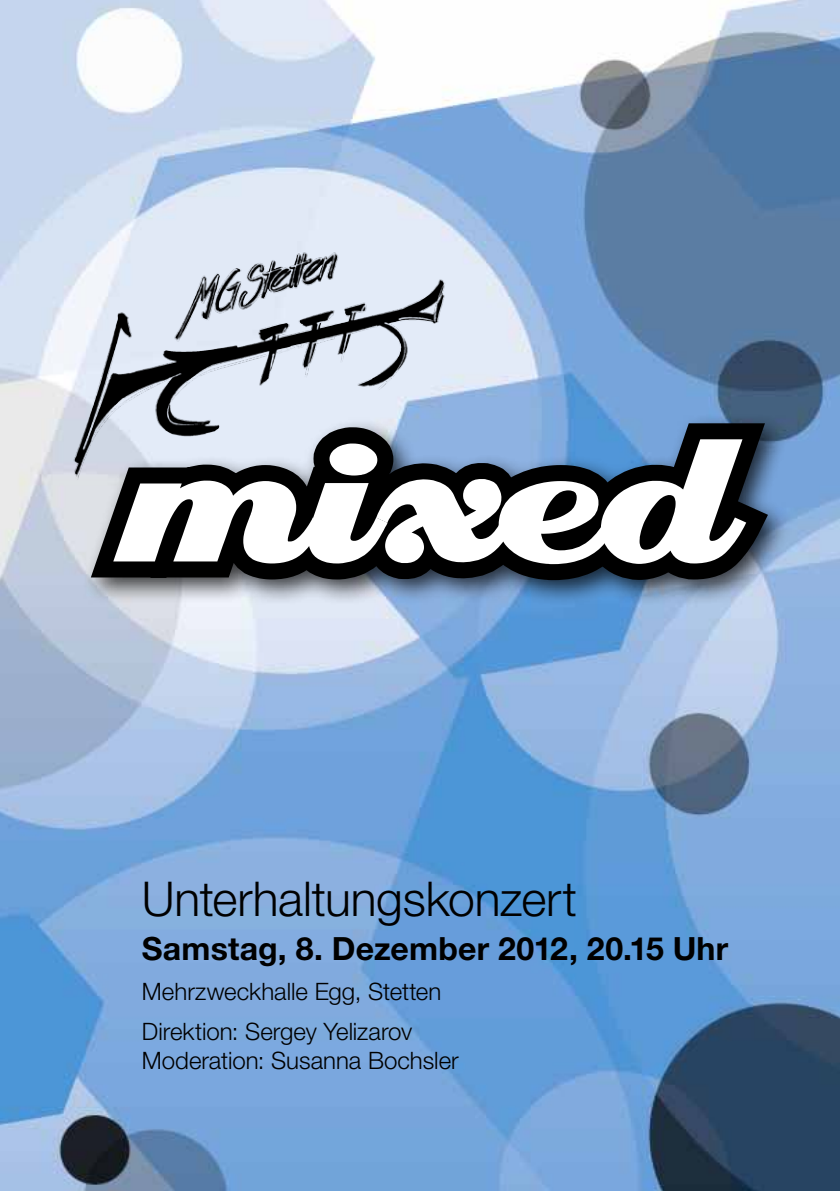
<style>
.page{position:relative;width:840px;height:1191px;background:#fff}
.page>*{position:absolute;margin:0;border:0;box-sizing:border-box;transform-origin:0 0}
.t1{font:222px "Creampuff";letter-spacing:.005em;color:#fff}
.t2{font:300 48px "Helvetica Neue LT Std";letter-spacing:-.005em;color:#000}
.t3{font:700 32px "Helvetica Neue LT Std";letter-spacing:.005em;color:#000}
.t4{font:300 24px/40.2px "Helvetica Neue LT Std";color:#000}
</style>
<div class="page">
<img style="left:0;top:0;width:839px;height:1191px">
<svg style="left:68px;top:483px;width:202px;height:120px;background:#494b4e"></svg>
<svg style="left:270px;top:483px;width:62px;height:120px;background:#27282a"></svg>
<svg style="left:332px;top:390px;width:224px;height:304px;background:#657f9e"></svg>
<svg style="left:459px;top:442px;width:99px;height:159px;background:#25303e"></svg>
<svg style="left:558px;top:407px;width:230px;height:197px;background:#31445a"></svg>
<img style="left:67px;top:244px;width:381px;height:239px">
<h1 class="t1" style="left:113px;top:384px;width:615px">mixed</h1>
<h2 class="t2" style="left:142px;top:869px;width:436px">Unterhaltungskonzert</h2>
<h3 class="t3" style="left:142px;top:928px;width:587px">Samstag, 8. Dezember 2012, 20.15 Uhr</h3>
<p class="t4" style="left:142px;top:970px;width:301px">Mehrzweckhalle Egg, Stetten<br>Direktion: Sergey Yelizarov</p>
<p class="t4" style="left:142px;top:1039px;width:318px">Moderation: Susanna Bochsler</p>
</div>
